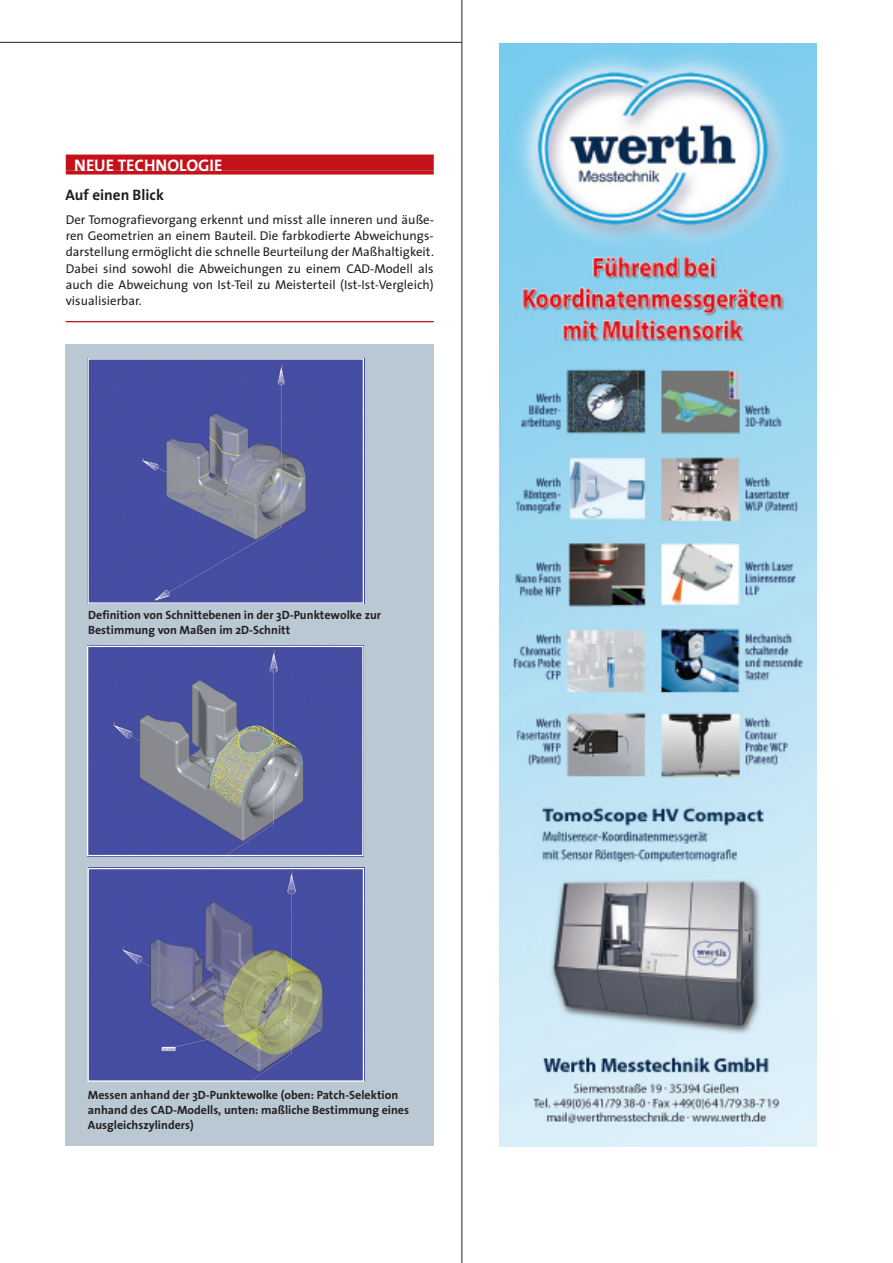
<style>
.page{position:relative;width:893px;height:1263px;background:#fff}
.page>*{position:absolute;margin:0;border:0;box-sizing:border-box;transform-origin:0 0}
.t1{font:700 16.8px "The Sans";color:#fff}
.t2{font:700 15.15px "The Sans";color:#231f20}
.t3{font:12.75px/16.2px "The Sans";color:#231f20;text-align:justify}
.t4{font:700 12px/14.9px "The Sans";color:#231f20}
</style>
<div class="page">
<div style="left:66px;top:345px;width:367px;height:801px;background:#bac8d4"></div>
<div style="left:66px;top:155px;width:368px;height:16px;background:#c4121a"></div>
<svg style="left:66px;top:171px;width:368px;height:4px"></svg>
<img style="left:89px;top:360px;width:273px;height:242px">
<div style="left:87px;top:358px;width:277px;height:246px;border:1px solid #fff"></div>
<img style="left:89px;top:648px;width:272px;height:206px">
<div style="left:87px;top:646px;width:276px;height:210px;border:1px solid #fff"></div>
<img style="left:90px;top:870px;width:272px;height:210px">
<div style="left:88px;top:868px;width:276px;height:214px;border:1px solid #fff"></div>
<hr style="left:66px;top:321px;width:367px;height:1px;background:#c4121a">
<hr style="left:461px;top:0;width:1px;height:1263px;background:#231f20">
<hr style="left:0;top:42px;width:461px;height:1px;background:#231f20">
<img style="left:499px;top:44px;width:317px;height:1102px">
<h1 class="t1" style="left:74px;top:158px;width:149px">NEUE TECHNOLOGIE</h1>
<p class="t2" style="left:65px;top:188px;width:100px">Auf einen Blick</p>
<p class="t3" style="left:66px;top:213px;width:370px">Der Tomografievorgang erkennt und misst alle inneren und äuße&shy;ren Geometrien an einem Bauteil. Die farbkodierte Abweichungs&shy;darstellung ermöglicht die schnelle Beurteilung der Maßhaltigkeit.<br>Dabei sind sowohl die Abweichungen zu einem CAD-Modell als auch die Abweichung von Ist-Teil zu Meisterteil (Ist-Ist-Vergleich) visualisierbar.</p>
<p class="t4" style="left:88px;top:608px;width:294px">Definition von Schnittebenen in der 3D-Punktewolke zur<br>Bestimmung von Maßen im 2D-Schnitt</p>
<p class="t4" style="left:88px;top:1089px;width:323px">Messen anhand der 3D-Punktewolke (oben: Patch-Selektion anhand des CAD-Modells, unten: maßliche Bestimmung eines<br>Ausgleichszylinders)</p>
</div>
